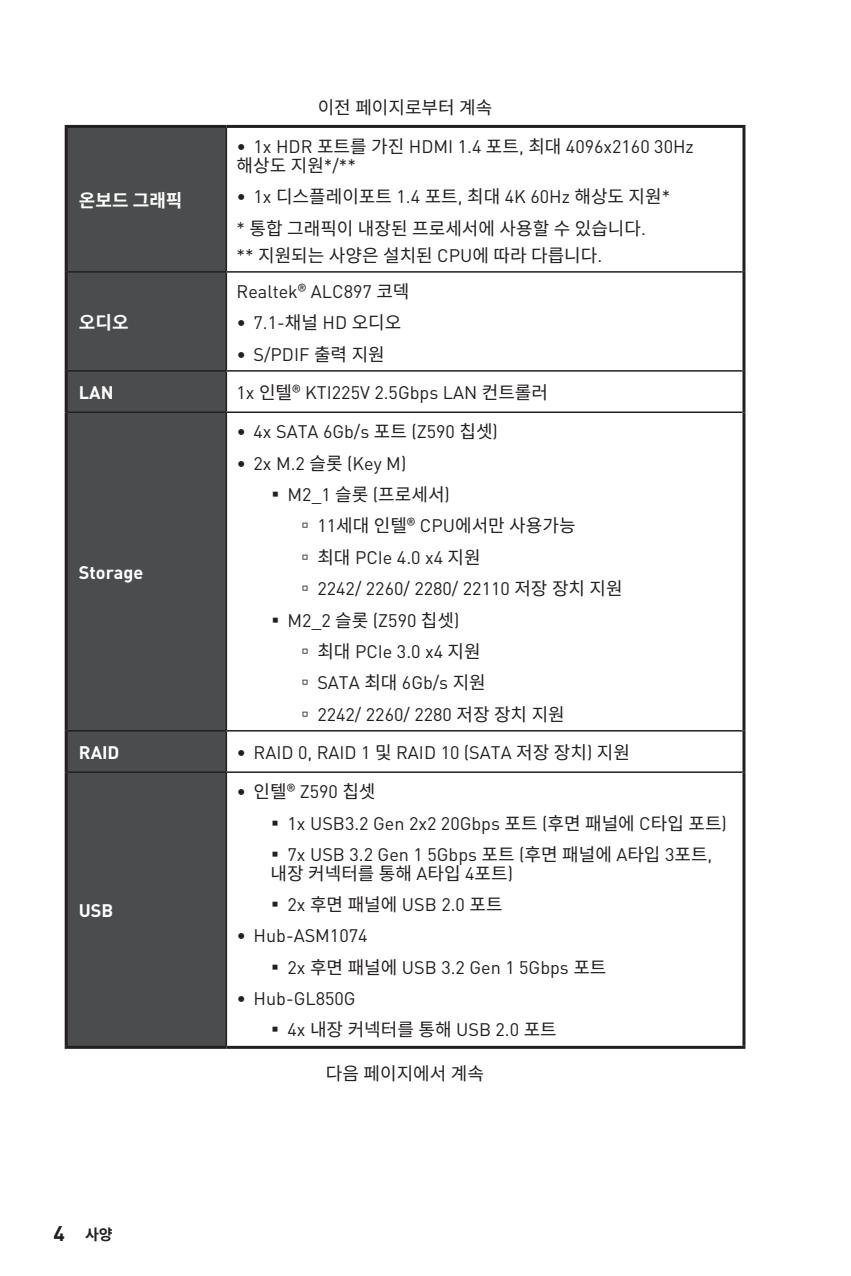
<style>
.page{position:relative;width:851px;height:1276px;background:#fff}
.page>*{position:absolute;margin:0;border:0;box-sizing:border-box;transform-origin:0 0}
.t1{font:18px/31.5px "MSI Din Pro Noto CJK";color:#231f20}
.t2{font:700 18px "MSI Din Pro Noto CJK";color:#fff}
.t3{font:700 15px "MSI Din Pro Noto CJK";color:#231f20}
.s1{font-weight:700;color:#232020}
.s2{font-size:21px}
</style>
<div class="page">
<div style="left:68px;top:128px;width:157px;height:918px;background:#4b4c4d"></div>
<hr style="left:65px;top:1046px;width:161px;height:3px;background:#231f20">
<hr style="left:226px;top:1046px;width:519px;height:3px;background:#231f20">
<hr style="left:65px;top:125px;width:161px;height:3px;background:#231f20">
<hr style="left:226px;top:125px;width:519px;height:3px;background:#231f20">
<hr style="left:225px;top:128px;width:2px;height:143px;background:#231f20">
<hr style="left:68px;top:271px;width:158px;height:2px;background:#231f20">
<hr style="left:226px;top:271px;width:516px;height:2px;background:#231f20">
<hr style="left:225px;top:273px;width:2px;height:97px;background:#231f20">
<hr style="left:68px;top:370px;width:158px;height:2px;background:#231f20">
<hr style="left:226px;top:370px;width:516px;height:2px;background:#231f20">
<hr style="left:225px;top:372px;width:2px;height:39px;background:#231f20">
<hr style="left:225px;top:413px;width:2px;height:317px;background:#231f20">
<hr style="left:68px;top:730px;width:158px;height:1px;background:#231f20">
<hr style="left:226px;top:730px;width:516px;height:1px;background:#231f20">
<hr style="left:225px;top:731px;width:2px;height:40px;background:#231f20">
<hr style="left:68px;top:771px;width:158px;height:2px;background:#231f20">
<hr style="left:226px;top:771px;width:516px;height:2px;background:#231f20">
<hr style="left:225px;top:773px;width:2px;height:273px;background:#231f20">
<hr style="left:65px;top:128px;width:3px;height:144px;background:#231f20">
<hr style="left:65px;top:272px;width:3px;height:99px;background:#231f20">
<hr style="left:65px;top:371px;width:3px;height:41px;background:#231f20">
<hr style="left:742px;top:128px;width:3px;height:144px;background:#231f20">
<hr style="left:742px;top:272px;width:3px;height:99px;background:#231f20">
<hr style="left:742px;top:371px;width:3px;height:41px;background:#231f20">
<hr style="left:65px;top:412px;width:3px;height:319px;background:#231f20">
<hr style="left:65px;top:731px;width:3px;height:41px;background:#231f20">
<hr style="left:65px;top:772px;width:3px;height:274px;background:#231f20">
<hr style="left:742px;top:412px;width:3px;height:319px;background:#231f20">
<hr style="left:742px;top:731px;width:3px;height:41px;background:#231f20">
<hr style="left:742px;top:772px;width:3px;height:274px;background:#231f20">
<hr style="left:68px;top:411px;width:158px;height:2px;background:#231f20">
<hr style="left:226px;top:411px;width:516px;height:2px;background:#231f20">
<p class="t2" style="left:79px;top:191px;width:105px">온보드 그래픽</p>
<p class="t2" style="left:79px;top:312px;width:51px">오디오</p>
<p class="t1" style="left:318px;top:92px;width:176px">이전 페이지로부터 계속</p>
<p class="t1" style="left:236px;top:138px;width:459px;line-height:18.6px"><span class="s1">∙</span> 1x HDR 포트를 가진 HDMI 1.4 포트, 최대 4096x2160 30Hz 해상도 지원*/**</p>
<p class="t1" style="left:236px;top:181px;width:435px"><span class="s1">∙</span> 1x 디스플레이포트 1.4 포트, 최대 4K 60Hz 해상도 지원* * 통합 그래픽이 내장된 프로세서에 사용할 수 있습니다.</p>
<p class="t1" style="left:236px;top:240px;width:367px">** 지원되는 사양은 설치된 CPU에 따라 다릅니다.</p>
<p class="t1" style="left:236px;top:276px;width:174px">Realtek® ALC897 코덱 <span class="s1">∙</span> 7.1-채널 HD 오디오 <span class="s1">∙</span> S/PDIF 출력 지원</p>
<p class="t2" style="left:79px;top:383px;width:36px">LAN</p>
<p class="t1" style="left:236px;top:377px;width:313px">1x 인텔® KTI225V 2.5Gbps LAN 컨트롤러</p>
<p class="t2" style="left:79px;top:563px;width:66px">Storage</p>
<p class="t1" style="left:236px;top:416px;width:263px"><span class="s1">∙</span> 4x SATA 6Gb/s 포트 (Z590 칩셋) <span class="s1">∙</span> 2x M.2 슬롯 (Key M)</p>
<p class="t1" style="left:296px;top:479px;width:328px;text-indent:-30px"><span class="s1">▪</span> M2_1 슬롯 (프로세서)<br><span class="s1">▫</span> 11세대 인텔® CPU에서만 사용가능<br><span class="s1">▫</span> 최대 PCIe 4.0 x4 지원<br><span class="s1">▫</span> 2242/ 2260/ 2280/ 22110 저장 장치 지원</p>
<p class="t1" style="left:296px;top:604px;width:270px;text-indent:-30px"><span class="s1">▪</span> M2_2 슬롯 (Z590 칩셋)<br><span class="s1">▫</span> 최대 PCIe 3.0 x4 지원<br><span class="s1">▫</span> SATA 최대 6Gb/s 지원<br><span class="s1">▫</span> 2242/ 2260/ 2280 저장 장치 지원</p>
<p class="t2" style="left:79px;top:742px;width:42px">RAID</p>
<p class="t1" style="left:236px;top:737px;width:395px"><span class="s1">∙</span> RAID 0, RAID 1 및 RAID 10 (SATA 저장 장치) 지원</p>
<p class="t2" style="left:79px;top:900px;width:36px">USB</p>
<p class="t3" style="left:54px;top:1226px;width:61px"><span class="s2">4</span> 사양</p>
<p class="t1" style="left:236px;top:776px;width:140px"><span class="s1">∙</span> 인텔® Z590 칩셋</p>
<p class="t1" style="left:266px;top:807px;width:462px"><span class="s1">▪</span> 1x USB3.2 Gen 2x2 20Gbps 포트 (후면 패널에 C타입 포트)</p>
<p class="t1" style="left:266px;top:845px;width:447px;line-height:18.6px"><span class="s1">▪</span> 7x USB 3.2 Gen 1 5Gbps 포트 (후면 패널에 A타입 3포트, 내장 커넥터를 통해 A타입 4포트)</p>
<p class="t1" style="left:236px;top:889px;width:267px;text-indent:30px"><span class="s1">▪</span> 2x 후면 패널에 USB 2.0 포트 <span class="s1">∙</span> Hub-ASM1074</p>
<p class="t1" style="left:236px;top:951px;width:371px;text-indent:30px"><span class="s1">▪</span> 2x 후면 패널에 USB 3.2 Gen 1 5Gbps 포트 <span class="s1">∙</span> Hub-GL850G</p>
<p class="t1" style="left:266px;top:1014px;width:292px"><span class="s1">▪</span> 4x 내장 커넥터를 통해 USB 2.0 포트</p>
<p class="t1" style="left:326px;top:1058px;width:160px">다음 페이지에서 계속</p>
</div>
